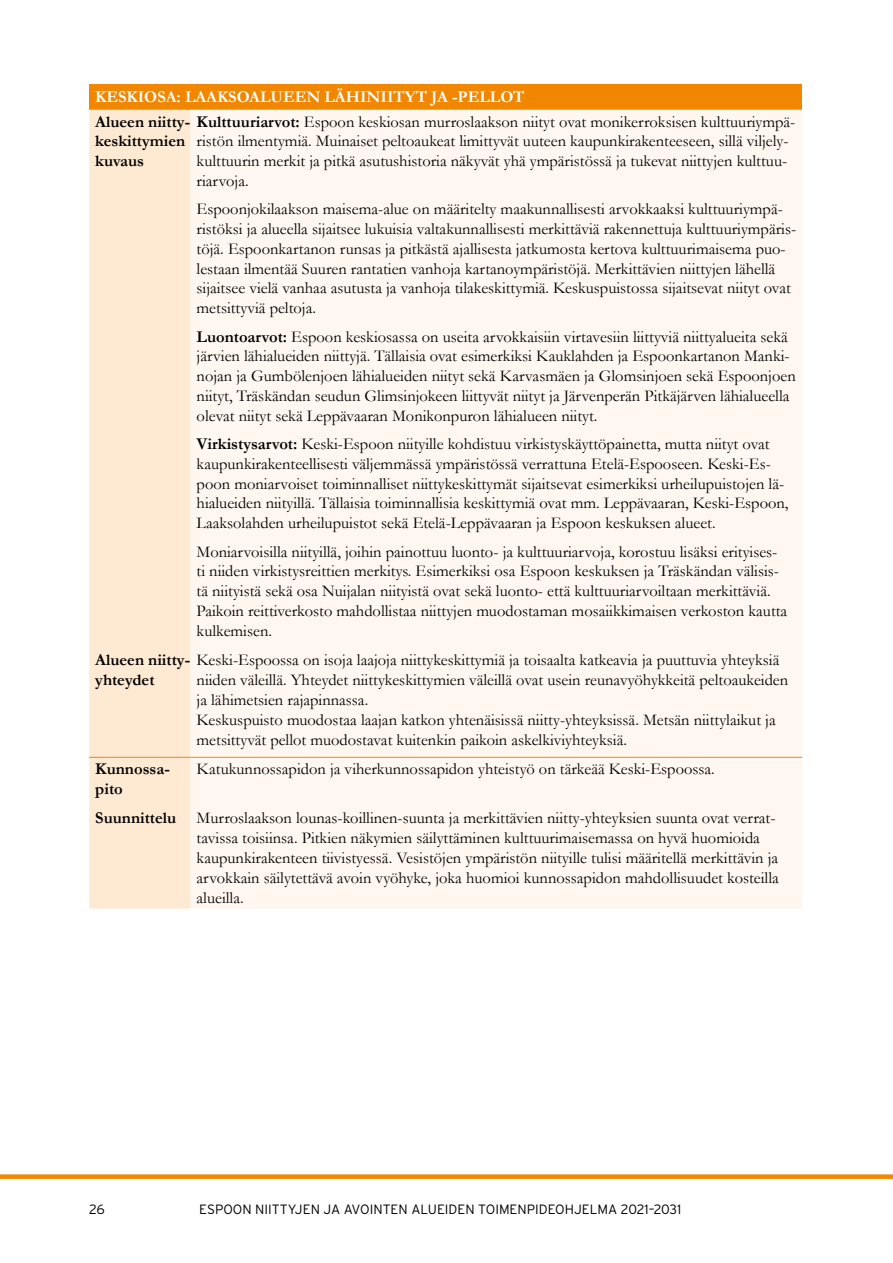
<style>
.page{position:relative;width:893px;height:1263px;background:#fff}
.page>*{position:absolute;margin:0;border:0;box-sizing:border-box;transform-origin:0 0}
.taulukko_txt{font:16.5px/19.8px "Garamond";color:#000}
.taulukko_txt-2{font:700 16.5px/19.8px "Garamond";color:#000}
.taulukko_otsikko_bol{font:700 16.5px "Garamond";color:#fff}
.t1{font:300 13.5px "Interstate";color:#000}
.s1{font-weight:700}
</style>
<div class="page">
<div style="left:0;top:1174px;width:893px;height:5px;background:#f18700"></div>
<div style="left:89px;top:84px;width:713px;height:26px;background:#f18700"></div>
<div style="left:89px;top:110px;width:102px;height:799px;background:#fee9d2"></div>
<div style="left:191px;top:110px;width:611px;height:798px;background:#fff7f0"></div>
<hr style="left:89px;top:757px;width:102px;height:1px;background:#f18700">
<hr style="left:191px;top:757px;width:611px;height:1px;background:#f18700">
<p class="taulukko_otsikko_bol" style="left:95px;top:86px;width:431px">KESKIOSA: LAAKSOALUEEN LÄHINIITYT JA -PELLOT</p>
<p class="taulukko_txt-2" style="left:95px;top:111px;width:95px">Alueen niitty&shy;keskittymien kuvaus</p>
<p class="taulukko_txt" style="left:197px;top:111px;width:600px"><span class="s1">Kulttuuriarvot:</span> Espoon keskiosan murroslaakson niityt ovat monikerroksisen kulttuuriympä&shy;ristön ilmentymiä. Muinaiset peltoaukeat limittyvät uuteen kaupunkirakenteeseen, sillä viljely&shy;kulttuurin merkit ja pitkä asutushistoria näkyvät yhä ympäristössä ja tukevat niittyjen kulttuu&shy;riarvoja.</p>
<p class="taulukko_txt" style="left:197px;top:199px;width:601px">Espoonjokilaakson maisema-alue on määritelty maakunnallisesti arvokkaaksi kulttuuriympä&shy;ristöksi ja alueella sijaitsee lukuisia valtakunnallisesti merkittäviä rakennettuja kulttuuriympäris&shy;töjä. Espoonkartanon runsas ja pitkästä ajallisesta jatkumosta kertova kulttuurimaisema puo&shy;lestaan ilmentää Suuren rantatien vanhoja kartanoympäristöjä. Merkittävien niittyjen lähellä sijaitsee vielä vanhaa asutusta ja vanhoja tilakeskittymiä. Keskuspuistossa sijaitsevat niityt ovat metsittyviä peltoja.</p>
<p class="taulukko_txt" style="left:197px;top:326px;width:601px"><span class="s1">Luontoarvot:</span> Espoon keskiosassa on useita arvokkaisiin virtavesiin liittyviä niittyalueita sekä järvien lähialueiden niittyjä. Tällaisia ovat esimerkiksi Kauklahden ja Espoonkartanon Manki&shy;nojan ja Gumbölenjoen lähialueiden niityt sekä Karvasmäen ja Glomsinjoen sekä Espoonjoen niityt, Träskändan seudun Glimsinjokeen liittyvät niityt ja Järvenperän Pitkäjärven lähialueella olevat niityt sekä Leppävaaran Monikonpuron lähialueen niityt.</p>
<p class="taulukko_txt" style="left:197px;top:433px;width:593px"><span class="s1">Virkistysarvot:</span> Keski-Espoon niityille kohdistuu virkistyskäyttöpainetta, mutta niityt ovat kaupunkirakenteellisesti väljemmässä ympäristössä verrattuna Etelä-Espooseen. Keski-Es&shy;poon moniarvoiset toiminnalliset niittykeskittymät sijaitsevat esimerkiksi urheilupuistojen lä&shy;hialueiden niityillä. Tällaisia toiminnallisia keskittymiä ovat mm. Leppävaaran, Keski-Espoon, Laaksolahden urheilupuistot sekä Etelä-Leppävaaran ja Espoon keskuksen alueet.</p>
<p class="taulukko_txt" style="left:197px;top:541px;width:592px">Moniarvoisilla niityillä, joihin painottuu luonto- ja kulttuuriarvoja, korostuu lisäksi erityises&shy;ti niiden virkistysreittien merkitys. Esimerkiksi osa Espoon keskuksen ja Träskändan välisis&shy;tä niityistä sekä osa Nuijalan niityistä ovat sekä luonto- että kulttuuriarvoiltaan merkittäviä.<br>Paikoin reittiverkosto mahdollistaa niittyjen muodostaman mosaiikkimaisen verkoston kautta kulkemisen.</p>
<p class="taulukko_txt" style="left:95px;top:650px;width:686px"><span class="s1">Alueen niitty-</span> Keski-Espoossa on isoja laajoja niittykeskittymiä ja toisaalta katkeavia ja puuttuvia yhteyksiä <span class="s1">yhteydet</span></p>
<p class="taulukko_txt" style="left:197px;top:670px;width:593px">niiden väleillä. Yhteydet niittykeskittymien väleillä ovat usein reunavyöhykkeitä peltoaukeiden ja lähimetsien rajapinnassa.</p>
<p class="taulukko_txt" style="left:197px;top:709px;width:581px">Keskuspuisto muodostaa laajan katkon yhtenäisissä niitty-yhteyksissä. Metsän niittylaikut ja metsittyvät pellot muodostavat kuitenkin paikoin askelkiviyhteyksiä.</p>
<p class="taulukko_txt-2" style="left:95px;top:759px;width:76px">Kunnossa&shy;pito</p>
<p class="taulukko_txt" style="left:197px;top:758px;width:520px">Katukunnossapidon ja viherkunnossapidon yhteistyö on tärkeää Keski-Espoossa.</p>
<p class="taulukko_txt-2" style="left:95px;top:808px;width:82px">Suunnittelu</p>
<p class="taulukko_txt" style="left:197px;top:808px;width:584px">Murroslaakson lounas-koillinen-suunta ja merkittävien niitty-yhteyksien suunta ovat verrat&shy;tavissa toisiinsa. Pitkien näkymien säilyttäminen kulttuurimaisemassa on hyvä huomioida kaupunkirakenteen tiivistyessä. Vesistöjen ympäristön niityille tulisi määritellä merkittävin ja arvokkain säilytettävä avoin vyöhyke, joka huomioi kunnossapidon mahdollisuudet kosteilla alueilla.</p>
<p class="t1" style="left:89px;top:1201px;width:17px">26</p>
<p class="t1" style="left:199px;top:1201px;width:483px">ESPOON NIITTYJEN JA AVOINTEN ALUEIDEN TOIMENPIDEOHJELMA 2021–2031</p>
</div>
